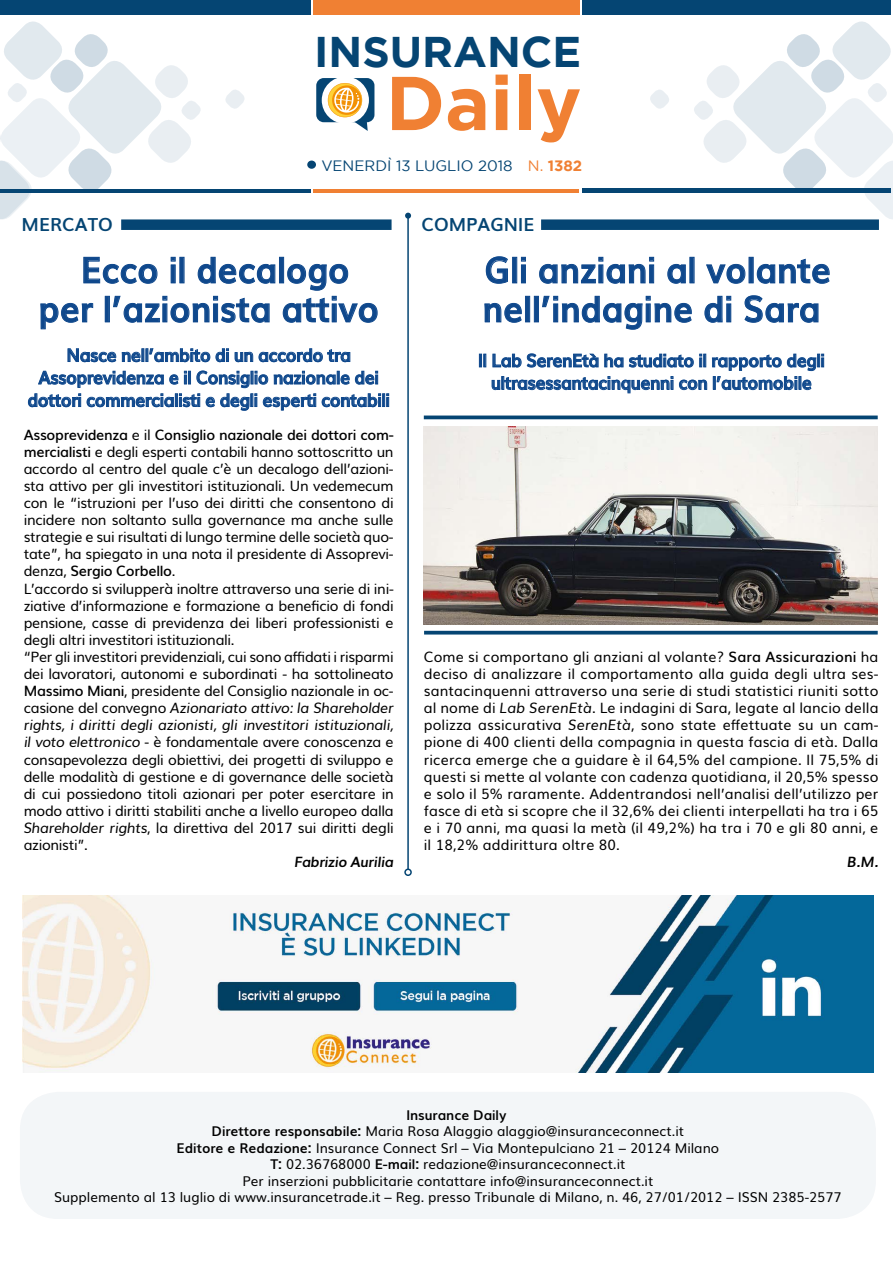
<style>
.page{position:relative;width:893px;height:1263px;background:#fff}
.page>*{position:absolute;margin:0;border:0;box-sizing:border-box;transform-origin:0 0}
.t1{font:700 76.05px "Gotham";color:#f08033}
.t2{font:700 42.9px "Gotham";color:#054573}
.t3{font:700 36px/39px "Muli";color:#0f488c;text-align:center;scale:.95 1}
.t4{font:700 18px/22.5px "Muli";letter-spacing:-.02em;color:#0f488c;text-align:center;scale:.95 1}
.t5{font:700 18px "Muli";color:#054573}
.t6{font:15px "Gotham";color:#054573}
.t7{font:14.25px/17.1px "Muli";letter-spacing:-.02em;color:#000;text-align:justify}
.t8{font:italic 700 14.25px "Muli";letter-spacing:-.02em;color:#000}
.t9{font:13.5px "Muli";color:#000}
.t10{font:700 13.5px "Muli";color:#000}
.s1{color:#f08033}
.s2{font-weight:700;color:#f08033}
.s3{font-weight:600}
.s4{font-style:italic}
.s5{font-weight:700}
</style>
<div class="page">
<div style="left:0;top:0;width:310px;height:15px;background:#054573"></div>
<div style="left:583px;top:0;width:308px;height:14px;background:#054573"></div>
<div style="left:313px;top:0;width:267px;height:15px;background:#f08033"></div>
<hr style="left:0;top:189px;width:310px;height:3px;background:#054573">
<hr style="left:583px;top:188px;width:308px;height:4px;background:#054573">
<hr style="left:314px;top:189px;width:265px;height:3px;background:#f08033">
<div style="left:316px;top:78px;width:58px;height:44px;background:#054573;border-radius:8px"></div>
<div style="left:322px;top:77px;width:47px;height:47px;background:#fff;border-radius:50%"></div>
<svg style="left:328px;top:83px;width:40px;height:48px"></svg>
<div style="left:307px;top:161px;width:9px;height:8px;background:#054573;border-radius:50%"></div>
<svg style="left:225px;top:90px;width:20px;height:19px"></svg>
<svg style="left:650px;top:90px;width:19px;height:19px"></svg>
<svg style="left:0;top:21px;width:203px;height:199px"></svg>
<svg style="left:691px;top:21px;width:202px;height:198px"></svg>
<div style="left:20px;top:1092px;width:856px;height:127px;background:#f3f6f8;border-radius:38px"></div>
<img style="left:424px;top:426px;width:454px;height:198px">
<svg style="left:424px;top:415px;width:454px;height:4px;background:#265e85"></svg>
<hr style="left:424px;top:631px;width:454px;height:3px;background:#054573">
<svg style="left:83px;top:257px;width:75px;height:27px"></svg>
<svg style="left:171px;top:257px;width:5px;height:4px"></svg>
<svg style="left:197px;top:257px;width:79px;height:27px"></svg>
<div style="left:279px;top:257px;width:5px;height:26px;border:1px solid #0f488c"></div>
<svg style="left:40px;top:303px;width:53px;height:27px"></svg>
<div style="left:105px;top:296px;width:5px;height:26px;border:1px solid #0f488c"></div>
<svg style="left:113px;top:296px;width:157px;height:27px"></svg>
<svg style="left:282px;top:264px;width:96px;height:59px"></svg>
<svg style="left:68px;top:348px;width:48px;height:14px"></svg>
<svg style="left:122px;top:348px;width:88px;height:14px"></svg>
<svg style="left:216px;top:348px;width:13px;height:14px"></svg>
<svg style="left:235px;top:352px;width:18px;height:10px"></svg>
<svg style="left:259px;top:348px;width:91px;height:14px"></svg>
<svg style="left:28px;top:371px;width:361px;height:40px"></svg>
<svg style="left:486px;top:256px;width:22px;height:28px"></svg>
<div style="left:512px;top:257px;width:5px;height:26px;border:1px solid #0f488c"></div>
<svg style="left:521px;top:257px;width:5px;height:4px"></svg>
<div style="left:521px;top:264px;width:5px;height:19px;border:1px solid #0f488c"></div>
<svg style="left:539px;top:257px;width:115px;height:27px"></svg>
<div style="left:649px;top:264px;width:5px;height:19px;border:1px solid #0f488c"></div>
<svg style="left:667px;top:264px;width:19px;height:20px"></svg>
<svg style="left:706px;top:264px;width:40px;height:20px"></svg>
<svg style="left:756px;top:258px;width:74px;height:26px"></svg>
<svg style="left:484px;top:303px;width:38px;height:20px"></svg>
<div style="left:525px;top:296px;width:5px;height:26px;border:1px solid #0f488c"></div>
<div style="left:534px;top:296px;width:5px;height:26px;border:1px solid #0f488c"></div>
<svg style="left:542px;top:296px;width:150px;height:34px"></svg>
<svg style="left:704px;top:296px;width:27px;height:27px"></svg>
<svg style="left:744px;top:295px;width:75px;height:28px"></svg>
<svg style="left:479px;top:354px;width:7px;height:13px"></svg>
<svg style="left:492px;top:353px;width:332px;height:40px"></svg>
<div style="left:121px;top:219px;width:271px;height:11px;background:#054573"></div>
<div style="left:541px;top:219px;width:338px;height:11px;background:#054573"></div>
<hr style="left:407px;top:216px;width:2px;height:653px;background:#054573">
<svg style="left:405px;top:213px;width:6px;height:6px"></svg>
<div style="left:404px;top:868px;width:8px;height:8px;border:2px solid #054573;border-radius:50%"></div>
<img style="left:23px;top:895px;width:850px;height:178px">
<h2 class="t2" style="left:314px;top:27px;width:269px">INSURANCE</h2>
<h1 class="t1" style="left:386px;top:59px;width:197px">Daily</h1>
<p class="t6" style="left:321px;top:157px;width:262px">VENERDÌ 13 LUGLIO 2018 <span class="s1">N.</span> <span class="s2">1382</span></p>
<p class="t5" style="left:22px;top:210px;width:93px">MERCATO</p>
<p class="t5" style="left:421px;top:210px;width:114px">COMPAGNIE</p>
<h3 class="t3" style="left:39px;top:248px;width:360px">Ecco il decalogo<br>per l’azionista attivo</h3>
<p class="t4" style="left:28px;top:343px;width:383px">Nasce nell’ambito di un accordo tra<br>Assoprevidenza e il Consiglio nazionale dei dottori commercialisti e degli esperti contabili</p>
<p class="t7" style="left:24px;top:425px;width:371px;text-align:left"><span class="s3">Assoprevidenza</span> e il <span class="s3">Consiglio nazionale dei dottori com&shy;mercialisti</span> e degli esperti contabili hanno sottoscritto un accordo al centro del quale c’è un decalogo dell’azioni&shy;sta attivo per gli investitori istituzionali. Un vedemecum con le “istruzioni per l’uso dei diritti che consentono di incidere non soltanto sulla governance ma anche sulle strategie e sui risultati di lungo termine delle società quo&shy;tate”, ha spiegato in una nota il presidente di Assoprevi&shy;denza, <span class="s3">Sergio Corbello</span>.<br>L’accordo si svilupperà inoltre attraverso una serie di ini&shy;ziative d’informazione e formazione a beneficio di fondi pensione, casse di previdenza dei liberi professionisti e degli altri investitori istituzionali.<br>“Per gli investitori previdenziali, cui sono affidati i risparmi dei lavoratori, autonomi e subordinati - ha sottolineato <span class="s3">Massimo Miani</span>, presidente del Consiglio nazionale in oc&shy;casione del convegno <span class="s4">Azionariato attivo: la Shareholder rights, i diritti degli azionisti, gli investitori istituzionali, il voto elettronico</span> - è fondamentale avere conoscenza e consapevolezza degli obiettivi, dei progetti di sviluppo e delle modalità di gestione e di governance delle società di cui possiedono titoli azionari per poter esercitare in modo attivo i diritti stabiliti anche a livello europeo dalla <span class="s4">Shareholder rights</span>, la direttiva del 2017 sui diritti degli azionisti”.</p>
<p class="t8" style="left:294px;top:850px;width:101px">Fabrizio Aurilia</p>
<h3 class="t3" style="left:483px;top:248px;width:368px;text-align:left">Gli anziani al volante nell’indagine di Sara</h3>
<p class="t4" style="left:478px;top:348px;width:366px">Il Lab SerenEtà ha studiato il rapporto degli ultrasessantacinquenni con l’automobile</p>
<p class="t7" style="left:424px;top:647px;width:456px">Come si comportano gli anziani al volante? <span class="s3">Sara Assicurazioni</span> ha deciso di analizzare il comportamento alla guida degli ultra ses&shy;santacinquenni attraverso una serie di studi statistici riuniti sotto al nome di <span class="s4">Lab SerenEtà</span>. Le indagini di Sara, legate al lancio della polizza assicurativa <span class="s4">SerenEtà</span>, sono state effettuate su un cam&shy;pione di 400 clienti della compagnia in questa fascia di età. Dalla ricerca emerge che a guidare è il 64,5% del campione. Il 75,5% di questi si mette al volante con cadenza quotidiana, il 20,5% spesso e solo il 5% raramente. Addentrandosi nell’analisi dell’utilizzo per fasce di età si scopre che il 32,6% dei clienti interpellati ha tra i 65 e i 70 anni, ma quasi la metà (il 49,2%) ha tra i 70 e gli 80 anni, e il 18,2% addirittura oltre 80.</p>
<p class="t8" style="left:847px;top:850px;width:33px">B.M.</p>
<p class="t10" style="left:406px;top:1104px;width:102px">Insurance Daily</p>
<p class="t9" style="left:212px;top:1120px;width:474px"><span class="s5">Direttore responsabile:</span> Maria Rosa Alaggio alaggio@insuranceconnect.it</p>
<p class="t9" style="left:177px;top:1137px;width:544px"><span class="s5">Editore e Redazione:</span> Insurance Connect Srl – Via Montepulciano 21 – 20124 Milano</p>
<p class="t9" style="left:270px;top:1153px;width:356px"><span class="s5">T:</span> 02.36768000 <span class="s5">E-mail:</span> redazione@insuranceconnect.it</p>
<p class="t9" style="left:242px;top:1170px;width:412px">Per inserzioni pubblicitarie contattare info@insuranceconnect.it</p>
<p class="t9" style="left:54px;top:1186px;width:789px">Supplemento al 13 luglio di www.insurancetrade.it – Reg. presso Tribunale di Milano, n. 46, 27/01/2012 – ISSN 2385-2577</p>
</div>
